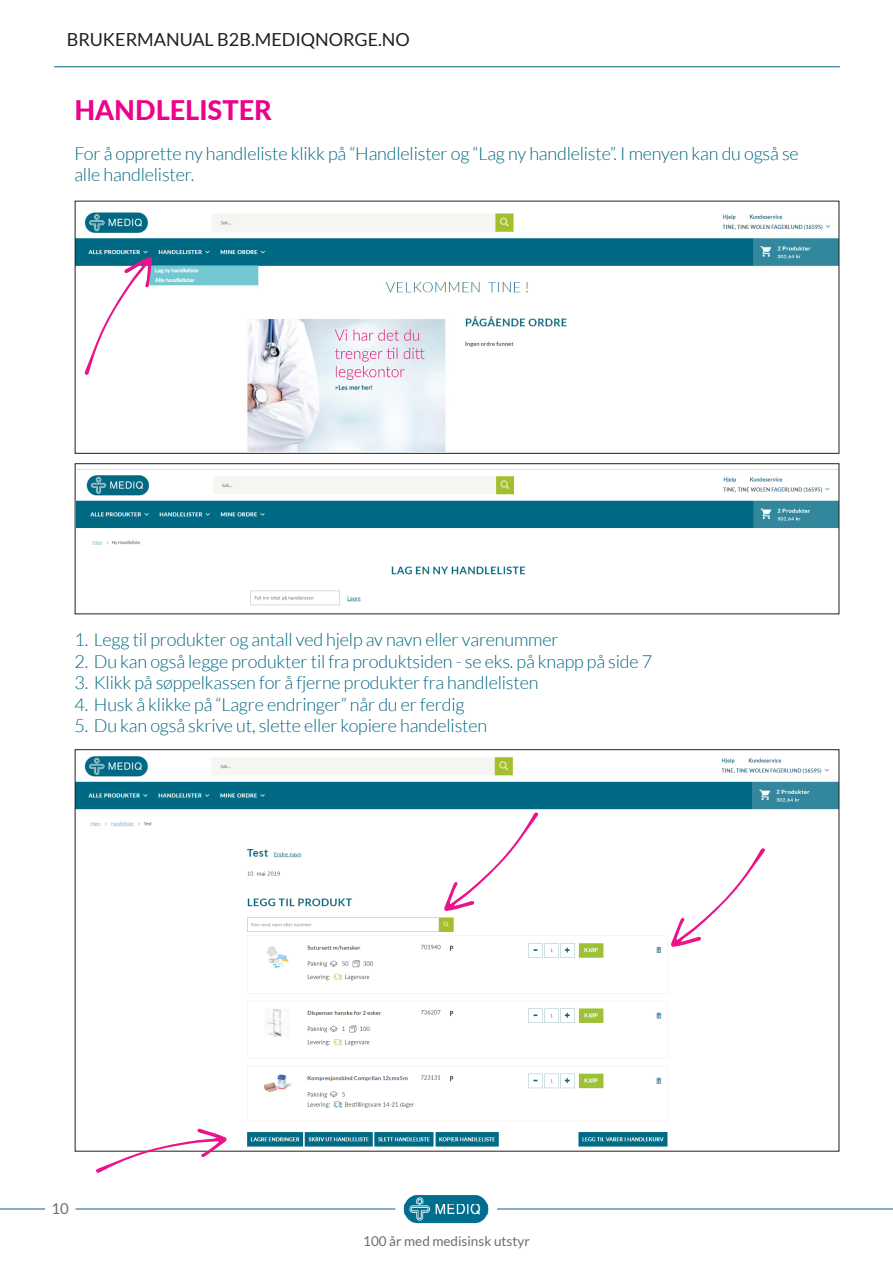
<style>
.page{position:relative;width:893px;height:1263px;background:#fff}
.page>*{position:absolute;margin:0;border:0;box-sizing:border-box;transform-origin:0 0}
.t1{font:800 27px "Lato";color:#ed028c}
.t2{font:300 18px/21.6px "Lato";letter-spacing:-.01em;color:#006680}
.t3{font:18px "Lato";color:#231f20}
.t4{font:15px "Lato";color:#6c6d70}
.t5{font:13.5px "Lato";color:#6c6d70}
</style>
<div class="page">
<hr style="left:54px;top:67px;width:786px;height:1px;background:#006680">
<img style="left:403px;top:1195px;width:86px;height:29px">
<hr style="left:0;top:1208px;width:45px;height:1px;background:#006680">
<hr style="left:76px;top:1208px;width:319px;height:1px;background:#006680">
<hr style="left:497px;top:1208px;width:396px;height:1px;background:#006680">
<img style="left:77px;top:212px;width:760px;height:239px">
<img style="left:77px;top:469px;width:760px;height:137px">
<div style="left:75px;top:463px;width:764px;height:151px;border:1px solid #231f20"></div>
<img style="left:77px;top:756px;width:760px;height:391px">
<svg style="left:84px;top:256px;width:69px;height:119px"></svg>
<svg style="left:444px;top:812px;width:95px;height:100px"></svg>
<svg style="left:670px;top:848px;width:95px;height:99px"></svg>
<svg style="left:95px;top:1128px;width:132px;height:45px"></svg>
<div style="left:469px;top:941px;width:45px;height:14px;background:#fff"></div>
<div style="left:469px;top:1007px;width:45px;height:14px;background:#fff"></div>
<div style="left:469px;top:1071px;width:45px;height:15px;background:#fff"></div>
<div style="left:608px;top:941px;width:46px;height:14px;background:#fff"></div>
<div style="left:608px;top:1007px;width:46px;height:14px;background:#fff"></div>
<div style="left:608px;top:1071px;width:46px;height:15px;background:#fff"></div>
<p class="t3" style="left:67px;top:29px;width:344px">BRUKERMANUAL B2B.MEDIQNORGE.NO</p>
<p class="t1" style="left:74px;top:90px;width:199px">HANDLELISTER</p>
<p class="t2" style="left:74px;top:143px;width:726px">For å opprette ny handleliste klikk på “Handlelister og “Lag ny handleliste”. I menyen kan du også se alle handlelister.</p>
<p class="t2" style="left:74px;top:629px;width:486px">1. Legg til produkter og antall ved hjelp av navn eller varenummer</p>
<p class="t2" style="left:74px;top:650px;width:579px">2. Du kan også legge produkter til fra produktsiden - se eks. på knapp på side 7</p>
<p class="t2" style="left:74px;top:672px;width:466px">3. Klikk på søppelkassen for å fjerne produkter fra handlelisten</p>
<p class="t2" style="left:74px;top:694px;width:392px">4. Husk å klikke på “Lagre endringer” når du er ferdig</p>
<p class="t2" style="left:74px;top:715px;width:414px">5. Du kan også skrive ut, slette eller kopiere handelisten</p>
<p class="t4" style="left:52px;top:1200px;width:19px">10</p>
<p class="t5" style="left:363px;top:1233px;width:168px">100 år med medisinsk utstyr</p>
</div>
